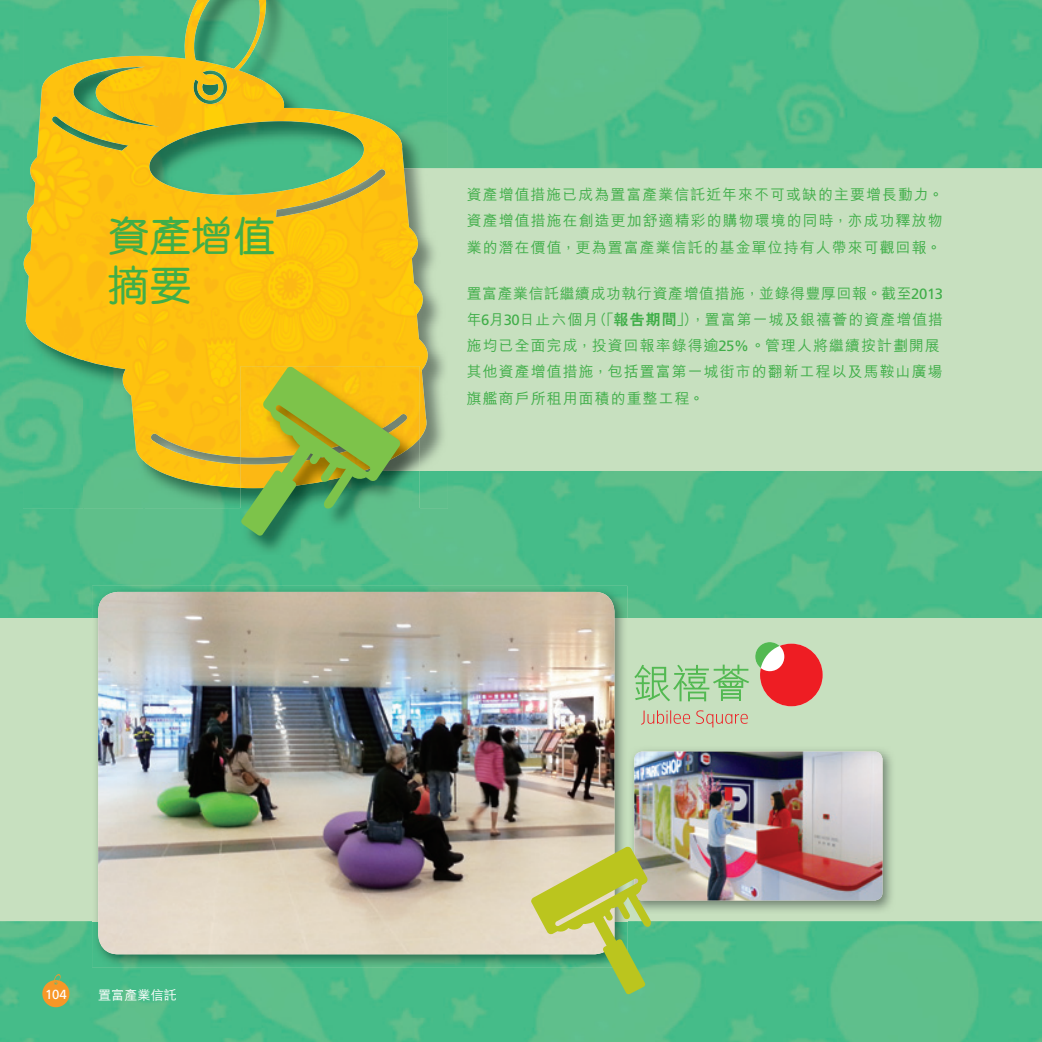
<style>
.page{position:relative;width:1042px;height:1042px;background:#fff}
.page>*{position:absolute;margin:0;border:0;box-sizing:border-box;transform-origin:0 0}
.t1{font:42px/49px "M Yuen HK Medium E Ten B5 H";letter-spacing:-.005em;color:#40ae49}
.t2{font:14.88px/26.2px "M Hei HK Medium E Ten B5 H";letter-spacing:.075em;color:#40ae49;text-align:justify}
.t3{font:13.12px "M Hei HK Medium E Ten B5 H";color:#fff}
.t4{font:13.12px "Frutiger LT Std";color:#fff}
.s1{font-family:"Frutiger LT Std"}
.s2{font-family:"C Hei 2 HK Xbold E Ten B5 H"}
</style>
<div class="page">
<img style="left:0;top:0;width:1041px;height:1041px">
<svg style="left:42px;top:973px;width:27px;height:34px"></svg>
<div style="left:0;top:618px;width:1041px;height:303px;background:#c7e0bf"></div>
<div style="left:448px;top:168px;width:593px;height:303px;background:#c7e0bf"></div>
<img style="left:428px;top:0;width:20px;height:112px">
<img style="left:23px;top:488px;width:60px;height:20px">
<img style="left:428px;top:112px;width:20px;height:56px">
<img style="left:83px;top:488px;width:61px;height:20px">
<img style="left:144px;top:488px;width:96px;height:20px">
<img style="left:419px;top:471px;width:29px;height:37px">
<img style="left:428px;top:168px;width:20px;height:303px">
<img style="left:23px;top:0;width:405px;height:488px">
<img style="left:92px;top:585px;width:535px;height:33px">
<img style="left:92px;top:921px;width:439px;height:46px">
<img style="left:98px;top:591px;width:516px;height:363px;border-radius:20px">
<img style="left:632px;top:749px;width:260px;height:162px">
<img style="left:634px;top:751px;width:248px;height:149px;border-radius:8px">
<svg style="left:755px;top:642px;width:67px;height:64px"></svg>
<svg style="left:634px;top:664px;width:115px;height:37px"></svg>
<svg style="left:641px;top:710px;width:106px;height:17px"></svg>
<img style="left:240px;top:488px;width:179px;height:66px">
<img style="left:240px;top:366px;width:179px;height:122px">
<svg style="left:241px;top:366px;width:160px;height:170px;background:#95b240"></svg>
<svg style="left:531px;top:846px;width:120px;height:148px;background:#a8c673"></svg>
<h1 class="t1" style="left:108px;top:218px;width:169px">資產增值摘要</h1>
<p class="t2" style="left:466px;top:183px;width:478px">資產增值措施已成為置富產業信託近年來不可或缺的主要增長動力。資產增值措施在創造更加舒適精彩的購物環境的同時，亦成功釋放物業的潛在價值，更為置富產業信託的基金單位持有人帶來可觀回報。</p>
<p class="t2" style="left:466px;top:282px;width:478px;text-align:left">置富產業信託繼續成功執行資產增值措施，並錄得豐厚回報。截至<span class="s1">2013</span>年<span class="s1">6</span>月<span class="s1">30</span>日止六個月（「<span class="s2">報告期間</span>」），置富第一城及銀禧薈的資產增值措施均已全面完成，投資回報率錄得逾<span class="s1">25%</span>。管理人將繼續按計劃開展其他資產增值措施，包括置富第一城街市的翻新工程以及馬鞍山廣場旗艦商戶所租用面積的重整工程。</p>
<p class="t4" style="left:45px;top:989px;width:23px">104</p>
<p class="t3" style="left:98px;top:989px;width:80px">置富產業信託</p>
</div>
